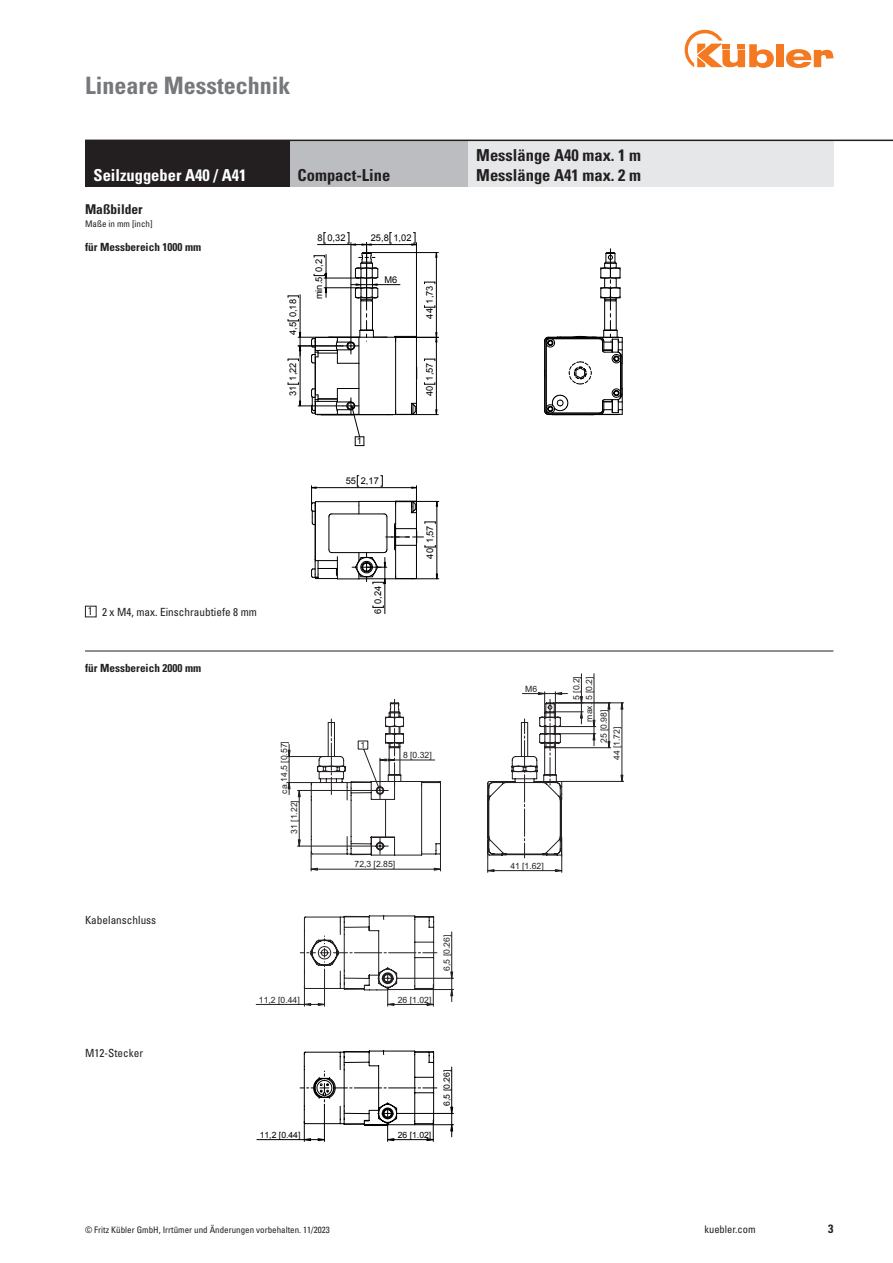
<style>
.page{position:relative;width:893px;height:1263px;background:#fff}
.page>*{position:absolute;margin:0;border:0;box-sizing:border-box;transform-origin:0 0}
.t1{font:700 condensed 24px "Univers LT Std";color:#76787b}
.t2{font:700 condensed 16.5px "Univers LT Std";color:#231f20}
.t3{font:700 condensed 16.5px "Univers LT Std";color:#fff}
.t4{font:700 condensed 13.5px "Univers LT Std";color:#231f20}
.t5{font:700 condensed 12px "Univers LT Std";color:#231f20}
.t6{font:condensed 11.25px "Univers LT Std";color:#231f20}
.t7{font:700 condensed 11.25px "Univers LT Std";color:#231f20}
.t8{font:condensed 10.5px "Univers LT Std";color:#231f20}
.t9{font:9.3px "Arial";letter-spacing:.005em;color:#000}
.t10{font:condensed 9px "Univers LT Std";color:#231f20}
.t11{font:8.7px "Arial";color:#000}
.t12{font:8.55px "Arial";color:#231f20}
</style>
<div class="page">
<div style="left:776px;top:44px;width:8px;height:23px;background:#f47921"></div>
<svg style="left:786px;top:49px;width:47px;height:19px"></svg>
<svg style="left:685px;top:30px;width:89px;height:38px"></svg>
<svg style="left:311px;top:718px;width:251px;height:155px"></svg>
<hr style="left:311px;top:869px;width:129px;height:1px;background:#231f20">
<svg style="left:311px;top:853px;width:6px;height:18px"></svg>
<svg style="left:434px;top:843px;width:7px;height:28px"></svg>
<hr style="left:581px;top:674px;width:1px;height:38px;background:#231f20">
<hr style="left:555px;top:747px;width:56px;height:1px;background:#231f20">
<hr style="left:609px;top:703px;width:1px;height:45px;background:#231f20">
<hr style="left:488px;top:870px;width:74px;height:1px;background:#231f20">
<hr style="left:556px;top:703px;width:68px;height:1px;background:#231f20">
<hr style="left:564px;top:781px;width:60px;height:1px;background:#231f20">
<hr style="left:622px;top:703px;width:1px;height:78px;background:#231f20">
<svg style="left:555px;top:855px;width:7px;height:17px"></svg>
<svg style="left:487px;top:853px;width:7px;height:19px"></svg>
<svg style="left:372px;top:838px;width:16px;height:16px"></svg>
<hr style="left:297px;top:846px;width:75px;height:1px;background:#231f20">
<hr style="left:299px;top:790px;width:1px;height:56px;background:#231f20">
<svg style="left:287px;top:699px;width:148px;height:100px"></svg>
<svg style="left:488px;top:783px;width:1px;height:47px"></svg>
<svg style="left:524px;top:719px;width:1px;height:139px"></svg>
<hr style="left:522px;top:693px;width:33px;height:1px;background:#231f20">
<hr style="left:558px;top:726px;width:38px;height:1px;background:#231f20">
<hr style="left:558px;top:733px;width:38px;height:1px;background:#231f20">
<hr style="left:594px;top:674px;width:1px;height:52px;background:#231f20">
<svg style="left:538px;top:692px;width:45px;height:93px"></svg>
<svg style="left:593px;top:720px;width:2px;height:26px"></svg>
<hr style="left:256px;top:1004px;width:48px;height:1px;background:#231f20">
<svg style="left:300px;top:915px;width:154px;height:91px"></svg>
<hr style="left:257px;top:1139px;width:47px;height:1px;background:#000">
<svg style="left:300px;top:1050px;width:154px;height:92px"></svg>
<hr style="left:85px;top:651px;width:748px;height:1px;background:#231f20">
<svg style="left:544px;top:249px;width:79px;height:167px"></svg>
<hr style="left:300px;top:295px;width:1px;height:42px;background:#000">
<hr style="left:298px;top:406px;width:45px;height:1px;background:#000">
<hr style="left:298px;top:337px;width:34px;height:1px;background:#000">
<svg style="left:288px;top:383px;width:11px;height:2px"></svg>
<svg style="left:288px;top:319px;width:11px;height:3px"></svg>
<hr style="left:300px;top:346px;width:1px;height:60px;background:#000">
<hr style="left:298px;top:346px;width:45px;height:1px;background:#000">
<svg style="left:288px;top:332px;width:13px;height:29px"></svg>
<svg style="left:311px;top:232px;width:127px;height:214px"></svg>
<hr style="left:396px;top:501px;width:43px;height:1px;background:#000">
<hr style="left:396px;top:578px;width:43px;height:1px;background:#000">
<svg style="left:373px;top:606px;width:11px;height:2px"></svg>
<hr style="left:385px;top:579px;width:1px;height:35px;background:#000">
<svg style="left:311px;top:475px;width:127px;height:109px"></svg>
<div style="left:85px;top:606px;width:12px;height:11px;border:1px solid #231f20"></div>
<div style="left:468px;top:140px;width:365px;height:47px;background:#e6e7e9"></div>
<div style="left:289px;top:140px;width:179px;height:47px;background:#bcbdc0"></div>
<div style="left:85px;top:140px;width:204px;height:47px;background:#231f20"></div>
<hr style="left:85px;top:140px;width:808px;height:1px;background:#231f20">
<h1 class="t1" style="left:85px;top:71px;width:207px">Lineare Messtechnik</h1>
<h2 class="t2" style="left:476px;top:145px;width:166px">Messlänge A40 max. 1 m</h2>
<h2 class="t3" style="left:94px;top:165px;width:155px">Seilzuggeber A40 / A41</h2>
<h2 class="t2" style="left:298px;top:165px;width:94px">Compact-Line</h2>
<h2 class="t2" style="left:476px;top:165px;width:166px">Messlänge A41 max. 2 m</h2>
<h3 class="t4" style="left:85px;top:201px;width:59px">Maßbilder</h3>
<p class="t10" style="left:85px;top:218px;width:69px">Maße in mm [inch]</p>
<h3 class="t7" style="left:85px;top:240px;width:118px">für Messbereich 1000 mm</h3>
<h3 class="t6" style="left:88px;top:605px;width:171px">1 2 x M4, max. Einschraubtiefe 8 mm</h3>
<h3 class="t7" style="left:85px;top:661px;width:118px">für Messbereich 2000 mm</h3>
<p class="t9" style="left:287px;top:317px;width:20px;rotate:-90deg">0,18</p>
<p class="t9" style="left:287px;top:335px;width:14px;rotate:-90deg">4,5</p>
<p class="t9" style="left:287px;top:381px;width:20px;rotate:-90deg">1,22</p>
<p class="t9" style="left:287px;top:396px;width:12px;rotate:-90deg">31</p>
<p class="t9" style="left:318px;top:232px;width:7px">8</p>
<p class="t9" style="left:327px;top:232px;width:20px">0,32</p>
<p class="t9" style="left:371px;top:232px;width:42px">25,8 1,02</p>
<p class="t9" style="left:313px;top:299px;width:42px;rotate:-90deg">min.5 0,2</p>
<p class="t9" style="left:384px;top:273px;width:14px">M6</p>
<p class="t9" style="left:423px;top:304px;width:20px;rotate:-90deg">1,73</p>
<p class="t9" style="left:423px;top:319px;width:12px;rotate:-90deg">44</p>
<p class="t9" style="left:357px;top:435px;width:7px">1</p>
<p class="t9" style="left:346px;top:475px;width:35px">55 2,17</p>
<p class="t9" style="left:372px;top:614px;width:29px;rotate:-90deg">6 0,24</p>
<p class="t9" style="left:423px;top:396px;width:35px;rotate:-90deg">40 1,57</p>
<p class="t9" style="left:424px;top:558px;width:35px;rotate:-90deg">40 1,57</p>
<h3 class="t6" style="left:85px;top:912px;width:73px">Kabelanschluss</h3>
<h3 class="t6" style="left:85px;top:1046px;width:60px">M12-Stecker</h3>
<p class="t12" style="left:279px;top:793px;width:54px;rotate:-90deg">ca.14,5 [0.57]</p>
<p class="t12" style="left:289px;top:834px;width:35px;rotate:-90deg">31 [1.22]</p>
<p class="t12" style="left:361px;top:739px;width:6px">1</p>
<p class="t12" style="left:403px;top:749px;width:30px">8 [0.32]</p>
<p class="t12" style="left:355px;top:859px;width:42px">72,3 [2.85]</p>
<p class="t12" style="left:259px;top:994px;width:42px">11,2 [0.44]</p>
<p class="t12" style="left:398px;top:994px;width:35px">26 [1.02]</p>
<p class="t12" style="left:441px;top:971px;width:37px;rotate:-90deg">6,5 [0.26]</p>
<p class="t11" style="left:260px;top:1129px;width:42px">11,2 [0.44]</p>
<p class="t11" style="left:398px;top:1129px;width:35px">26 [1.02]</p>
<p class="t11" style="left:441px;top:1106px;width:37px;rotate:-90deg">6,5 [0.26]</p>
<p class="t10" style="left:85px;top:1224px;width:246px">© Fritz Kübler GmbH, Irrtümer und Änderungen vorbehalten. 11/2023</p>
<p class="t12" style="left:571px;top:700px;width:25px;rotate:-90deg">5 [0.2]</p>
<p class="t12" style="left:525px;top:683px;width:13px">M6</p>
<p class="t12" style="left:583px;top:721px;width:47px;rotate:-90deg">max. 5 [0.2]</p>
<p class="t12" style="left:598px;top:743px;width:35px;rotate:-90deg">25 [0.98]</p>
<p class="t12" style="left:611px;top:760px;width:35px;rotate:-90deg">44 [1.72]</p>
<p class="t12" style="left:510px;top:860px;width:35px">41 [1.62]</p>
<p class="t8" style="left:704px;top:1223px;width:53px">kuebler.com</p>
<h3 class="t5" style="left:828px;top:1221px;width:7px">3</h3>
</div>
